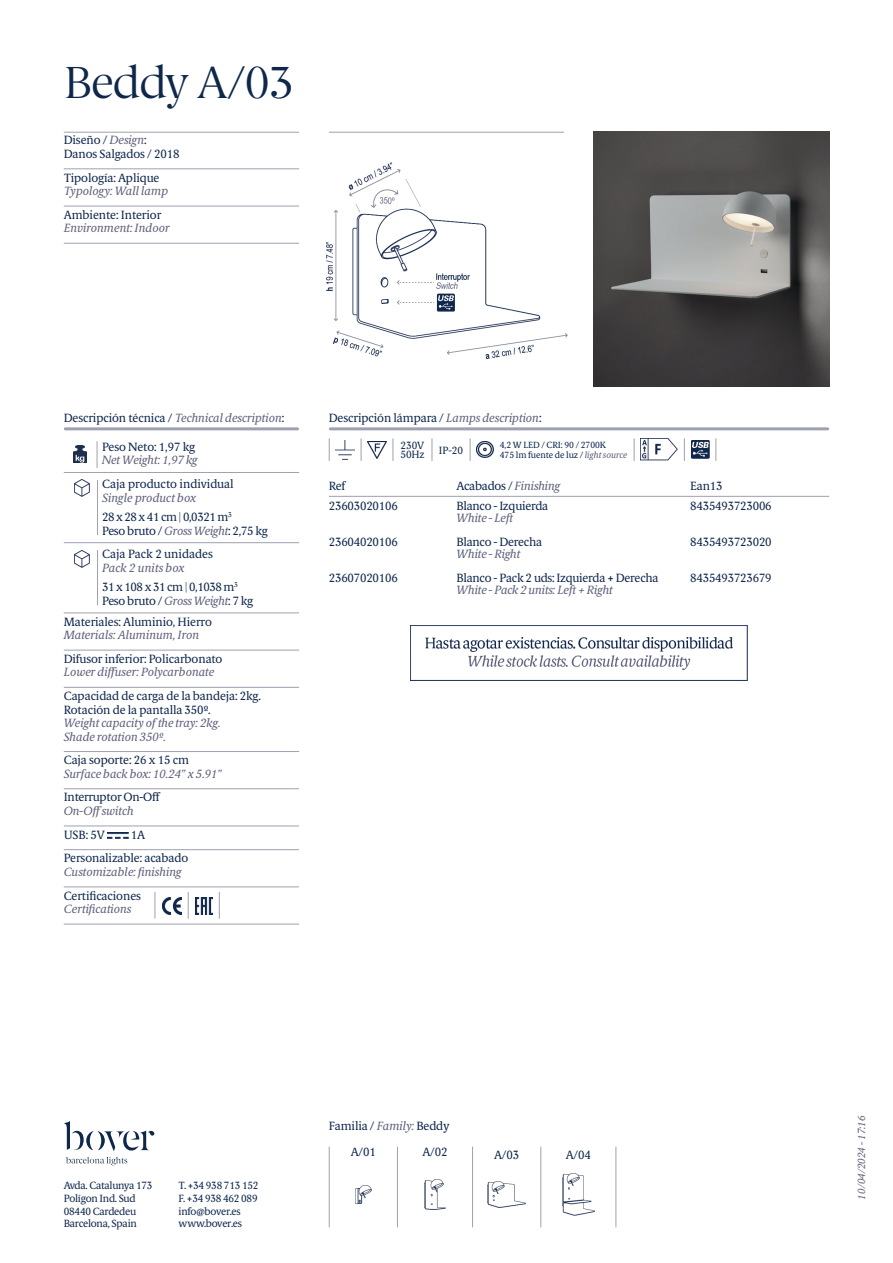
<style>
.page{position:relative;width:893px;height:1263px;background:#fff}
.page>*{position:absolute;margin:0;border:0;box-sizing:border-box;transform-origin:0 0}
.t1{font:45px "Berlingske Serif";letter-spacing:-.025em;color:#0e274b}
.t2{font:12px/13.5px "Berlingske Serif Tx";letter-spacing:-.01em;color:#0e274b}
.t3{font:italic 12px/13.5px "Berlingske Serif Tx";letter-spacing:-.01em;color:#5f627c}
.t4{font:12px/19.5px "Berlingske Serif Tx";letter-spacing:-.035em;color:#0e274b}
.t5{font:10.5px/12.8px "Berlingske Serif Tx";letter-spacing:-.025em;color:#0e274b}
.t6{font:italic 10.5px "Berlingske Serif Tx";letter-spacing:-.01em;color:#5f627c}
.t7{font:9px/10.8px "Berlingske Serif Tx";letter-spacing:-.01em;color:#0e274b}
.s1{font-style:italic;color:#5f627c}
</style>
<div class="page">
<hr style="left:64px;top:168px;width:235px;height:1px;background:#9fa0b1">
<hr style="left:64px;top:206px;width:235px;height:1px;background:#9fa0b1">
<hr style="left:64px;top:243px;width:235px;height:1px;background:#9fa0b1">
<hr style="left:64px;top:132px;width:235px;height:1px;background:#9fa0b1">
<hr style="left:329px;top:132px;width:235px;height:1px;background:#9fa0b1">
<hr style="left:64px;top:472px;width:235px;height:1px;background:#9fa0b1">
<hr style="left:64px;top:542px;width:235px;height:1px;background:#9fa0b1">
<hr style="left:64px;top:612px;width:235px;height:1px;background:#9fa0b1">
<hr style="left:64px;top:650px;width:235px;height:1px;background:#9fa0b1">
<hr style="left:64px;top:687px;width:235px;height:1px;background:#9fa0b1">
<hr style="left:64px;top:751px;width:235px;height:1px;background:#9fa0b1">
<hr style="left:64px;top:788px;width:235px;height:1px;background:#9fa0b1">
<hr style="left:64px;top:825px;width:235px;height:1px;background:#9fa0b1">
<hr style="left:64px;top:849px;width:235px;height:1px;background:#9fa0b1">
<hr style="left:64px;top:886px;width:235px;height:1px;background:#9fa0b1">
<hr style="left:64px;top:924px;width:235px;height:1px;background:#9fa0b1">
<img style="left:74px;top:446px;width:13px;height:17px">
<svg style="left:97px;top:442px;width:1px;height:26px"></svg>
<img style="left:74px;top:480px;width:15px;height:17px">
<hr style="left:97px;top:480px;width:1px;height:55px;background:#9fa0b1">
<img style="left:74px;top:550px;width:15px;height:17px">
<hr style="left:97px;top:550px;width:1px;height:55px;background:#9fa0b1">
<img style="left:107px;top:833px;width:22px;height:6px">
<svg style="left:155px;top:892px;width:1px;height:26px"></svg>
<img style="left:162px;top:897px;width:19px;height:17px">
<svg style="left:188px;top:892px;width:1px;height:26px"></svg>
<img style="left:195px;top:897px;width:17px;height:17px">
<svg style="left:219px;top:892px;width:1px;height:26px"></svg>
<hr style="left:65px;top:427px;width:233px;height:3px;background:#9fa0b1">
<hr style="left:330px;top:427px;width:498px;height:3px;background:#9fa0b1">
<svg style="left:470px;top:439px;width:1px;height:22px"></svg>
<svg style="left:432px;top:439px;width:1px;height:22px"></svg>
<svg style="left:393px;top:439px;width:1px;height:22px"></svg>
<svg style="left:329px;top:439px;width:1px;height:22px"></svg>
<svg style="left:361px;top:439px;width:1px;height:22px"></svg>
<img style="left:368px;top:441px;width:18px;height:17px">
<img style="left:336px;top:440px;width:18px;height:19px">
<svg style="left:634px;top:439px;width:1px;height:22px"></svg>
<img style="left:477px;top:441px;width:16px;height:17px">
<img style="left:326px;top:162px;width:242px;height:198px">
<img style="left:355px;top:1185px;width:16px;height:19px">
<img style="left:488px;top:1181px;width:38px;height:26px">
<hr style="left:329px;top:1147px;width:1px;height:80px;background:#9fa0b1">
<hr style="left:397px;top:1147px;width:1px;height:80px;background:#9fa0b1">
<hr style="left:540px;top:1147px;width:1px;height:80px;background:#9fa0b1">
<hr style="left:472px;top:1147px;width:1px;height:80px;background:#9fa0b1">
<hr style="left:615px;top:1147px;width:1px;height:80px;background:#9fa0b1">
<img style="left:425px;top:1179px;width:20px;height:30px">
<img style="left:562px;top:1173px;width:32px;height:42px">
<img style="left:691px;top:441px;width:18px;height:18px">
<svg style="left:715px;top:439px;width:1px;height:22px"></svg>
<svg style="left:684px;top:439px;width:1px;height:22px"></svg>
<img style="left:641px;top:439px;width:37px;height:21px">
<img style="left:411px;top:625px;width:336px;height:55px">
<img style="left:594px;top:132px;width:235px;height:255px">
<svg style="left:66px;top:1157px;width:61px;height:8px"></svg>
<svg style="left:64px;top:1121px;width:90px;height:29px"></svg>
<hr style="left:329px;top:496px;width:500px;height:1px;background:#9fa0b1">
<h1 class="t1" style="left:64px;top:53px;width:232px">Beddy A/03</h1>
<p class="t2" style="left:64px;top:133px;width:117px">Diseño / <span class="s1">Design</span>:<br>Danos Salgados / 2018</p>
<p class="t2" style="left:64px;top:171px;width:97px">Tipología: Aplique</p>
<p class="t3" style="left:64px;top:184px;width:106px">Typology: Wall lamp</p>
<p class="t2" style="left:64px;top:208px;width:99px">Ambiente: Interior</p>
<p class="t3" style="left:64px;top:221px;width:108px">Environment: Indoor</p>
<p class="t2" style="left:64px;top:411px;width:222px">Descripción técnica / <span class="s1">Technical description</span>:</p>
<p class="t2" style="left:329px;top:411px;width:214px">Descripción lámpara / <span class="s1">Lamps description</span>:</p>
<p class="t5" style="left:439px;top:444px;width:26px">IP-20</p>
<p class="t5" style="left:400px;top:441px;width:26px;line-height:9px">230V<br>50Hz</p>
<p class="t7" style="left:500px;top:439px;width:129px">4,2 W LED / CRI: 90 / 2700K<br>475 lm fuente de luz / <span class="s1">light source</span></p>
<p class="t2" style="left:102px;top:440px;width:94px">Peso Neto: 1,97 kg</p>
<p class="t3" style="left:102px;top:454px;width:97px">Net Weight: 1,97 kg</p>
<p class="t2" style="left:102px;top:477px;width:133px">Caja producto individual</p>
<p class="t4" style="left:102px;top:488px;width:131px"><span class="s1">Single product box<br></span>28 x 28 x 41 cm | 0,0321 m<sup>3</sup></p>
<p class="t2" style="left:102px;top:519px;width:167px;line-height:23.7px">Peso bruto / <span class="s1">Gross Weight</span>: 2,75 kg<br>Caja Pack 2 unidades</p>
<p class="t4" style="left:102px;top:558px;width:137px"><span class="s1">Pack 2 units box<br></span>31 x 108 x 31 cm | 0,1038 m<sup>3</sup></p>
<p class="t2" style="left:64px;top:590px;width:191px;line-height:20.7px;text-indent:38px">Peso bruto / <span class="s1">Gross Weight</span>: 7 kg<br>Materiales: Aluminio, Hierro</p>
<p class="t3" style="left:64px;top:628px;width:137px">Materials: Aluminum, Iron</p>
<p class="t2" style="left:64px;top:652px;width:160px">Difusor inferior: Policarbonato</p>
<p class="t3" style="left:64px;top:665px;width:152px">Lower diffuser: Polycarbonate</p>
<p class="t2" style="left:64px;top:689px;width:199px">Capacidad de carga de la bandeja: 2kg.<br>Rotación de la pantalla 350º.</p>
<p class="t3" style="left:64px;top:716px;width:158px">Weight capacity of the tray: 2kg.<br>Shade rotation 350º.</p>
<p class="t2" style="left:64px;top:753px;width:127px">Caja soporte: 26 x 15 cm</p>
<p class="t3" style="left:64px;top:767px;width:160px">Surface back box: 10.24” x 5.91”</p>
<p class="t2" style="left:64px;top:790px;width:98px">Interruptor On-Off</p>
<p class="t3" style="left:64px;top:804px;width:72px">On-Off switch</p>
<p class="t2" style="left:64px;top:828px;width:43px">USB: 5V</p>
<p class="t2" style="left:329px;top:479px;width:18px">Ref</p>
<p class="t2" style="left:456px;top:479px;width:105px">Acabados / <span class="s1">Finishing</span></p>
<p class="t2" style="left:690px;top:479px;width:34px">Ean13</p>
<p class="t2" style="left:329px;top:499px;width:71px">23603020106</p>
<p class="t2" style="left:456px;top:499px;width:93px">Blanco - Izquierda</p>
<p class="t2" style="left:690px;top:499px;width:83px">8435493723006</p>
<p class="t3" style="left:456px;top:511px;width:60px">White - Left</p>
<p class="t2" style="left:329px;top:535px;width:71px">23604020106</p>
<p class="t2" style="left:456px;top:535px;width:87px">Blanco - Derecha</p>
<p class="t2" style="left:690px;top:535px;width:83px">8435493723020</p>
<p class="t3" style="left:456px;top:547px;width:66px">White - Right</p>
<p class="t2" style="left:329px;top:571px;width:71px">23607020106</p>
<p class="t2" style="left:456px;top:571px;width:204px">Blanco - Pack 2 uds: Izquierda + Derecha</p>
<p class="t2" style="left:690px;top:571px;width:83px">8435493723679</p>
<p class="t3" style="left:456px;top:583px;width:158px">White - Pack 2 units: Left + Right</p>
<p class="t2" style="left:64px;top:823px;width:126px;line-height:23.7px;text-indent:67px">1A<br>Personalizable: acabado</p>
<p class="t3" style="left:64px;top:865px;width:119px">Customizable: finishing</p>
<p class="t2" style="left:64px;top:889px;width:79px">Certificaciones</p>
<p class="t3" style="left:64px;top:902px;width:69px">Certifications</p>
<p class="t2" style="left:329px;top:1119px;width:122px">Familia / <span class="s1">Family:</span> Beddy</p>
<p class="t5" style="left:64px;top:1179px;width:90px">Avda. Catalunya 173<br>Polígon Ind. Sud<br>08440 Cardedeu<br>Barcelona, Spain</p>
<p class="t5" style="left:179px;top:1179px;width:81px">T. +34 938 713 152<br>F. +34 938 462 089 info@bover.es www.bover.es</p>
<p class="t2" style="left:351px;top:1145px;width:27px">A/01</p>
<p class="t2" style="left:422px;top:1145px;width:27px">A/02</p>
<p class="t2" style="left:494px;top:1147px;width:27px">A/03</p>
<p class="t2" style="left:566px;top:1147px;width:27px">A/04</p>
<p class="t6" style="left:854px;top:1199px;width:86px;rotate:-90deg">10/04/2024 - 17:16</p>
</div>
